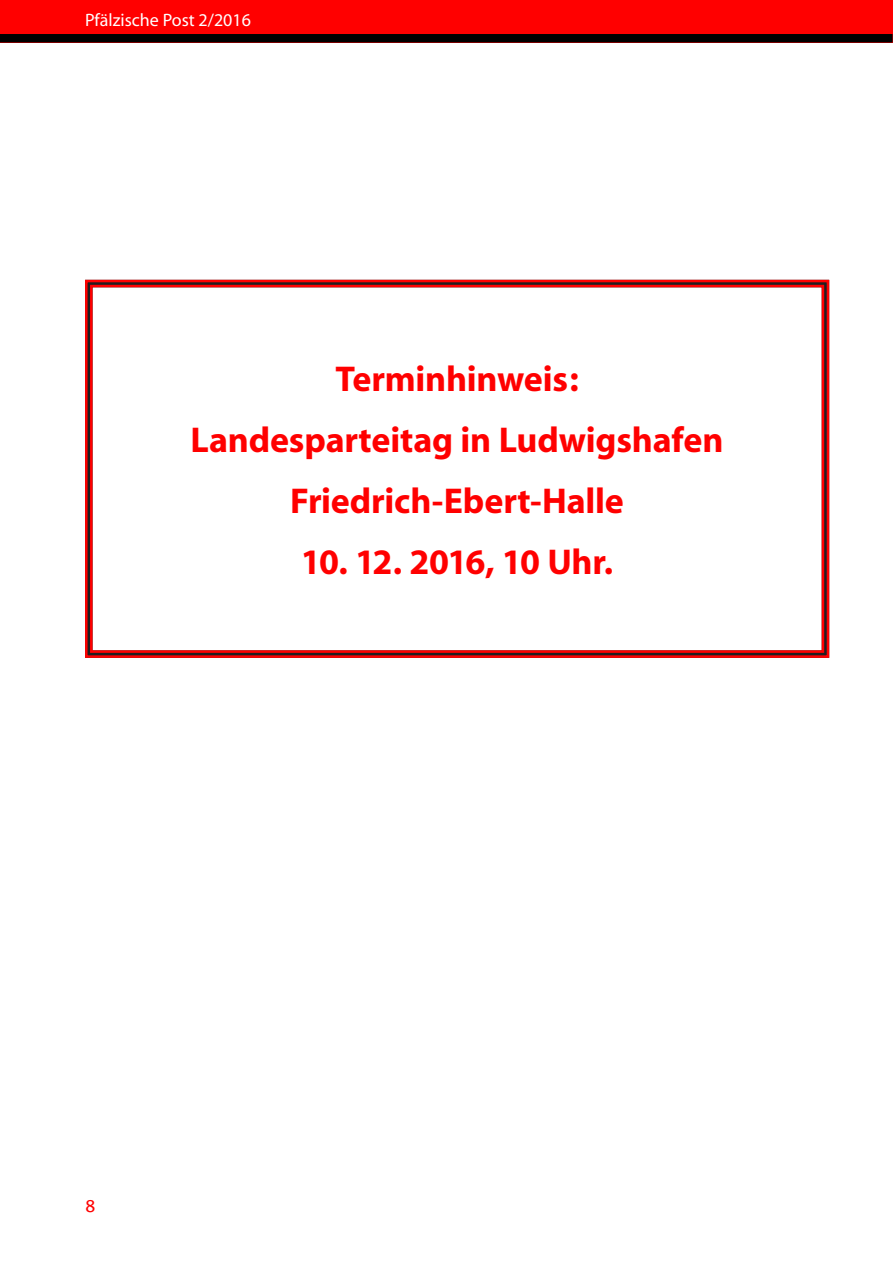
<style>
.page{position:relative;width:893px;height:1263px;background:#fff}
.page>*{position:absolute;margin:0;border:0;box-sizing:border-box;transform-origin:0 0}
.t1{font:700 36px/61.2px "Myriad";letter-spacing:-.005em;color:#f00;text-align:center}
.t2{font:700 36px "Myriad";letter-spacing:-.05em;color:#f00}
.t3{font:18px "Myriad";color:#fff}
.t4{font:18px "Meta Pro";color:#f00}
</style>
<div class="page">
<div style="left:0;top:0;width:892px;height:43px;background:#f00"></div>
<div style="left:0;top:34px;width:892px;height:9px;background:#000"></div>
<svg style="left:85px;top:279px;width:745px;height:379px"></svg>
<div style="left:90px;top:285px;width:734px;height:368px;border:2px solid #f00"></div>
<p class="t3" style="left:85px;top:11px;width:167px">Pfälzische Post 2/2016</p>
<p class="t1" style="left:191px;top:349px;width:535px">Terminhinweis:<br>Landesparteitag in Ludwigshafen<br>Friedrich-Ebert-Halle</p>
<p class="t2" style="left:301px;top:543px;width:314px">10. 12. 2016, 10 Uhr.</p>
<p class="t4" style="left:85px;top:1194px;width:12px">8</p>
</div>
